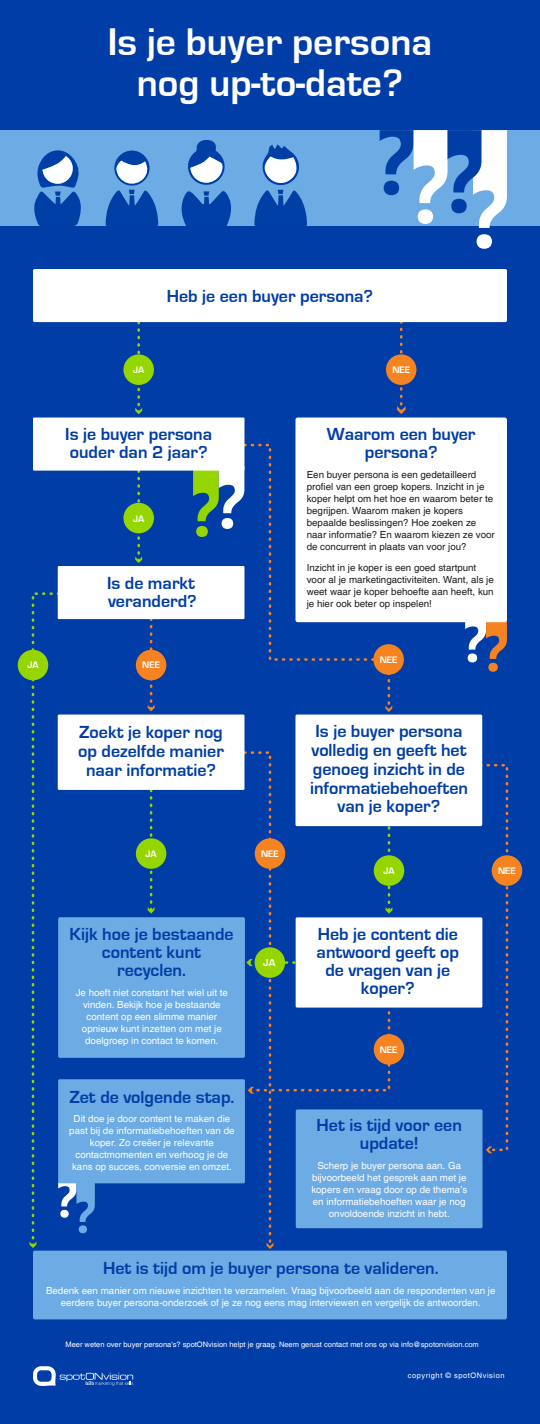
<style>
.page{position:relative;width:540px;height:1424px;background:#003da6}
.page>*{position:absolute;margin:0;border:0;box-sizing:border-box;transform-origin:0 0}
.t1{font:700 39.75px/40.5px "Eurostile";color:#fff;text-align:center}
.t2{font:700 18px/18px "Eurostile";color:#003da6;text-align:center}
.t3{font:700 10.5px "Eurostile";color:#fff}
.t4{font:9.75px/12px "Helvetica";color:#fff;text-align:center}
.t5{font:9.75px/12px "Helvetica";color:#1d1d1b}
.t6{font:700 9.75px "Eurostile";color:#fff}
.t7{font:7.5px "Helvetica";color:#fff}
.t8{font:7.5px "Helvetica";letter-spacing:.07em;color:#fff}
</style>
<div class="page">
<div style="left:0;top:131px;width:540px;height:95px;background:#6dabe4"></div>
<svg style="left:477px;top:234px;width:15px;height:15px"></svg>
<svg style="left:380px;top:130px;width:127px;height:98px"></svg>
<svg style="left:465px;top:621px;width:42px;height:51px"></svg>
<svg style="left:193px;top:471px;width:49px;height:66px"></svg>
<svg style="left:106px;top:150px;width:52px;height:76px"></svg>
<svg style="left:34px;top:150px;width:47px;height:76px"></svg>
<svg style="left:181px;top:140px;width:50px;height:86px"></svg>
<svg style="left:254px;top:144px;width:53px;height:82px"></svg>
<svg style="left:135px;top:322px;width:7px;height:92px"></svg>
<svg style="left:135px;top:471px;width:7px;height:92px"></svg>
<svg style="left:397px;top:322px;width:9px;height:92px"></svg>
<svg style="left:242px;top:443px;width:149px;height:263px"></svg>
<svg style="left:385px;top:706px;width:7px;height:6px"></svg>
<div style="left:123px;top:354px;width:31px;height:31px;background:#95d600;border-radius:50%"></div>
<div style="left:123px;top:503px;width:31px;height:30px;background:#95d600;border-radius:50%"></div>
<div style="left:386px;top:354px;width:31px;height:31px;background:#f58320;border-radius:50%"></div>
<div style="left:374px;top:855px;width:30px;height:31px;background:#95d600;border-radius:50%"></div>
<svg style="left:148px;top:790px;width:7px;height:124px"></svg>
<svg style="left:148px;top:619px;width:7px;height:92px"></svg>
<div style="left:136px;top:838px;width:30px;height:31px;background:#95d600;border-radius:50%"></div>
<svg style="left:30px;top:591px;width:51px;height:654px"></svg>
<svg style="left:30px;top:1242px;width:6px;height:6px"></svg>
<div style="left:18px;top:650px;width:30px;height:30px;background:#95d600;border-radius:50%"></div>
<svg style="left:478px;top:763px;width:31px;height:390px"></svg>
<div style="left:492px;top:855px;width:30px;height:31px;background:#f58320;border-radius:50%"></div>
<div style="left:295px;top:418px;width:212px;height:204px;background:#fff;border-radius:2px"></div>
<div style="left:373px;top:644px;width:31px;height:31px;background:#f58320;border-radius:50%"></div>
<div style="left:136px;top:650px;width:30px;height:30px;background:#f58320;border-radius:50%"></div>
<svg style="left:33px;top:1366px;width:100px;height:20px"></svg>
<div style="left:33px;top:269px;width:474px;height:53px;background:#fff;border-radius:2px"></div>
<div style="left:33px;top:418px;width:211px;height:53px;background:#fff"></div>
<div style="left:58px;top:566px;width:186px;height:53px;background:#fff"></div>
<div style="left:296px;top:917px;width:186px;height:91px;background:#fff"></div>
<div style="left:58px;top:715px;width:186px;height:75px;background:#fff"></div>
<div style="left:296px;top:715px;width:186px;height:111px;background:#fff;border-radius:2px"></div>
<div style="left:33px;top:1251px;width:474px;height:68px;background:#6dabe4;border-radius:2px"></div>
<div style="left:296px;top:1109px;width:187px;height:119px;background:#6dabe4;border-radius:2px"></div>
<svg style="left:242px;top:750px;width:150px;height:499px"></svg>
<svg style="left:58px;top:1183px;width:37px;height:50px"></svg>
<div style="left:58px;top:1079px;width:187px;height:104px;background:#6dabe4;border-radius:2px"></div>
<div style="left:255px;top:947px;width:30px;height:31px;background:#95d600;border-radius:50%"></div>
<div style="left:374px;top:1034px;width:30px;height:31px;background:#f58320;border-radius:50%"></div>
<div style="left:58px;top:917px;width:187px;height:141px;background:#6dabe4;border-radius:2px"></div>
<h1 class="t1" style="left:108px;top:22px;width:326px">Is je buyer persona nog up-to-date?</h1>
<h2 class="t2" style="left:167px;top:287px;width:208px">Heb je een buyer persona?</h2>
<p class="t6" style="left:27px;top:660px;width:13px">JA</p>
<p class="t6" style="left:133px;top:365px;width:13px">JA</p>
<h2 class="t2" style="left:65px;top:426px;width:148px;text-align:left">Is je buyer persona ouder dan 2 jaar?</h2>
<p class="t6" style="left:133px;top:513px;width:13px">JA</p>
<h2 class="t2" style="left:107px;top:574px;width:91px;text-align:left">Is de markt veranderd?</h2>
<p class="t6" style="left:142px;top:660px;width:19px">NEE</p>
<p class="t6" style="left:392px;top:365px;width:19px">NEE</p>
<h2 class="t2" style="left:327px;top:426px;width:150px">Waarom een buyer persona?</h2>
<p class="t5" style="left:307px;top:469px;width:190px">Een buyer persona is een gedetailleerd profiel van een groep kopers. Inzicht in je koper helpt om het hoe en waarom beter te begrijpen. Waarom maken je kopers bepaalde beslissingen? Hoe zoeken ze naar informatie? En waarom kiezen ze voor de concurrent in plaats van voor jou?</p>
<p class="t5" style="left:307px;top:562px;width:189px">Inzicht in je koper is een goed startpunt voor al je marketingactiviteiten. Want, als je weet waar je koper behoefte aan heeft, kun je hier ook beter op inspelen!</p>
<p class="t6" style="left:380px;top:654px;width:19px">NEE</p>
<h2 class="t2" style="left:78px;top:723px;width:147px;line-height:18.8px">Zoekt je koper nog op dezelfde manier naar informatie?</h2>
<h2 class="t2" style="left:310px;top:722px;width:159px;line-height:18.8px">Is je buyer persona volledig en geeft het genoeg inzicht in de informatiebehoeften van je koper?</h2>
<p class="t6" style="left:146px;top:848px;width:13px">JA</p>
<p class="t6" style="left:261px;top:848px;width:19px">NEE</p>
<h2 class="t2" style="left:69px;top:925px;width:166px">Kijk hoe je bestaande content kunt recyclen.</h2>
<p class="t4" style="left:76px;top:987px;width:154px">Je hoeft niet constant het wiel uit te vinden. Bekijk hoe je bestaande content op een slimme manier opnieuw kunt inzetten om met je doelgroep in contact te komen.</p>
<h2 class="t2" style="left:69px;top:1088px;width:166px">Zet de volgende stap.</h2>
<p class="t4" style="left:69px;top:1113px;width:167px">Dit doe je door content te maken die past bij de informatiebehoeften van de koper. Zo creëer je relevante contactmomenten en verhoog je de kans op succes, conversie en omzet.</p>
<p class="t3" style="left:263px;top:957px;width:14px">JA</p>
<p class="t6" style="left:383px;top:865px;width:13px">JA</p>
<h2 class="t2" style="left:317px;top:926px;width:144px">Heb je content die antwoord geeft op de vragen van je koper?</h2>
<p class="t6" style="left:380px;top:1044px;width:19px">NEE</p>
<h2 class="t2" style="left:317px;top:1117px;width:147px">Het is tijd voor een update!</h2>
<p class="t4" style="left:311px;top:1160px;width:157px">Scherp je buyer persona aan. Ga bijvoorbeeld het gesprek aan met je kopers en vraag door op de thema’s en informatiebehoeften waar je nog onvoldoende inzicht in hebt.</p>
<p class="t6" style="left:498px;top:865px;width:19px">NEE</p>
<h2 class="t2" style="left:103px;top:1260px;width:337px">Het is tijd om je buyer persona te valideren.</h2>
<p class="t4" style="left:46px;top:1285px;width:451px">Bedenk een manier om nieuwe inzichten te verzamelen. Vraag bijvoorbeeld aan de respondenten van je eerdere buyer persona-onderzoek of je ze nog eens mag interviewen en vergelijk de antwoorden.</p>
<p class="t7" style="left:65px;top:1340px;width:415px">Meer weten over buyer persona's? spotONvision helpt je graag. Neem gerust contact met ons op via info@spotonvision.com</p>
<p class="t8" style="left:408px;top:1371px;width:98px">copyright © spotONvision</p>
</div>
